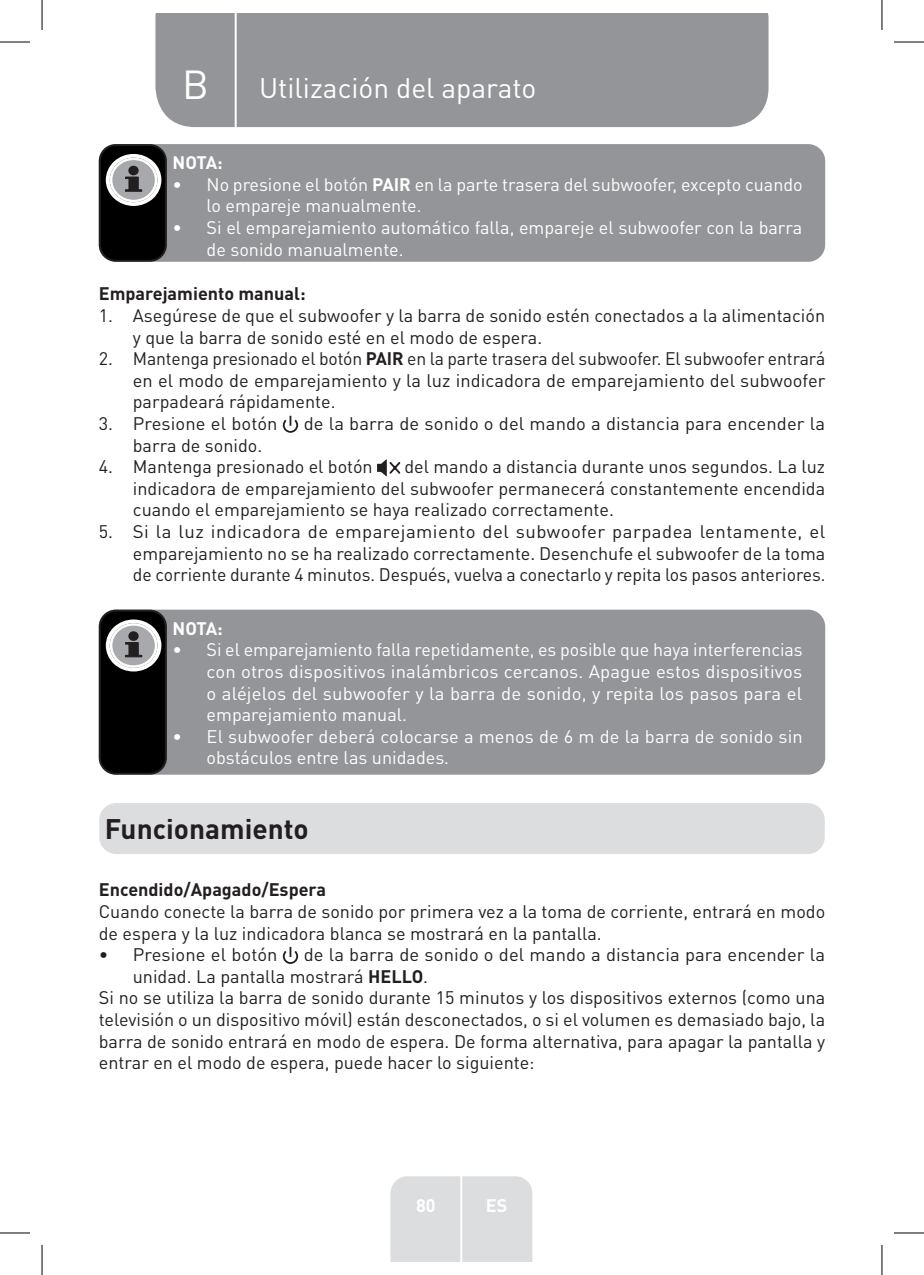
<style>
.page{position:relative;width:924px;height:1275px;background:#fff}
.page>*{position:absolute;margin:0;border:0;box-sizing:border-box;transform-origin:0 0}
.t1{font:40px "DIN Pro";color:#fff}
.TitreGauche__gabarit{font:28px "DIN Pro";color:#fff}
.Headline-01{font:700 28px "DIN Pro";color:#231f20}
.Body{font:18px/21.6px "DIN Pro";color:#231f20;text-align:justify}
.t2{font:18px/21.6px "DIN Pro";color:#fff}
.Headline-02_SB{font:700 18px "DIN Pro";color:#231f20}
.White_Text{font:700 18px "DIN Pro";letter-spacing:-.01em;color:#fff}
.s1{font-weight:700}
</style>
<div class="page">
<div style="left:155px;top:14px;width:613px;height:113px;background:#939598"></div>
<div style="left:390px;top:1176px;width:142px;height:85px;background:#dcdddf"></div>
<hr style="left:460px;top:1153px;width:2px;height:108px;background:#fff">
<hr style="left:234px;top:14px;width:2px;height:116px;background:#fff">
<div style="left:99px;top:144px;width:725px;height:118px;background:#939598;border-radius:17px"></div>
<div style="left:100px;top:145px;width:66px;height:116px;background:#000;border-radius:16px"></div>
<div style="left:99px;top:144px;width:68px;height:118px;border:2px solid #231f20;border-radius:16px"></div>
<svg style="left:106px;top:154px;width:55px;height:52px"></svg>
<div style="left:128px;top:166px;width:11px;height:9px;background:#231f20;border-radius:50%"></div>
<svg style="left:283px;top:416px;width:15px;height:17px"></svg>
<svg style="left:377px;top:459px;width:23px;height:17px"></svg>
<div style="left:99px;top:609px;width:725px;height:165px;background:#939598;border-radius:17px"></div>
<div style="left:100px;top:610px;width:66px;height:163px;background:#000;border-radius:16px"></div>
<div style="left:99px;top:609px;width:68px;height:165px;border:2px solid #231f20;border-radius:16px"></div>
<svg style="left:106px;top:619px;width:55px;height:52px"></svg>
<div style="left:128px;top:631px;width:11px;height:10px;background:#231f20;border-radius:50%"></div>
<div style="left:99px;top:803px;width:725px;height:51px;background:#dcdddf;border-radius:17px"></div>
<svg style="left:283px;top:947px;width:15px;height:17px"></svg>
<hr style="left:0;top:42px;width:30px;height:1px;background:#000">
<hr style="left:893px;top:42px;width:30px;height:1px;background:#000">
<hr style="left:0;top:1232px;width:30px;height:1px;background:#000">
<hr style="left:893px;top:1232px;width:30px;height:1px;background:#000">
<hr style="left:42px;top:0;width:1px;height:30px;background:#000">
<hr style="left:42px;top:1245px;width:1px;height:30px;background:#000">
<hr style="left:881px;top:0;width:1px;height:30px;background:#000">
<hr style="left:881px;top:1245px;width:1px;height:30px;background:#000">
<p class="t1" style="left:182px;top:57px;width:28px">B</p>
<p class="TitreGauche__gabarit" style="left:259px;top:69px;width:279px">Utilización del aparato</p>
<p class="White_Text" style="left:172px;top:150px;width:52px">NOTA:</p>
<p class="t2" style="left:206px;top:173px;width:597px;text-indent:-34px">• No presione el botón <span class="s1">PAIR</span> en la parte trasera del subwoofer, excepto cuando lo empareje manualmente.</p>
<p class="t2" style="left:206px;top:216px;width:597px;text-indent:-34px">• Si el emparejamiento automático falla, empareje el subwoofer con la barra de sonido manualmente.</p>
<p class="Headline-02_SB" style="left:99px;top:282px;width:208px">Emparejamiento manual:</p>
<p class="Body" style="left:133px;top:304px;width:693px;text-indent:-34px">1. Asegúrese de que el subwoofer y la barra de sonido estén conectados a la alimentación y que la barra de sonido esté en el modo de espera.</p>
<p class="Body" style="left:133px;top:347px;width:693px;text-indent:-34px">2. Mantenga presionado el botón <span class="s1">PAIR</span> en la parte trasera del subwoofer. El subwoofer entrará en el modo de emparejamiento y la luz indicadora de emparejamiento del subwoofer parpadeará rápidamente.</p>
<p class="Body" style="left:99px;top:412px;width:180px">3. Presione el botón</p>
<p class="Body" style="left:303px;top:412px;width:522px">de la barra de sonido o del mando a distancia para encender la</p>
<p class="Body" style="left:133px;top:433px;width:131px">barra de sonido.</p>
<p class="Body" style="left:99px;top:455px;width:275px">4. Mantenga presionado el botón</p>
<p class="Body" style="left:133px;top:455px;width:693px;text-indent:271px">del mando a distancia durante unos segundos. La luz indicadora de emparejamiento del subwoofer permanecerá constantemente encendida cuando el emparejamiento se haya realizado correctamente.</p>
<p class="Body" style="left:133px;top:520px;width:694px;text-indent:-34px">5. Si la luz indicadora de emparejamiento del subwoofer parpadea lentamente, el emparejamiento no se ha realizado correctamente. Desenchufe el subwoofer de la toma de corriente durante 4 minutos. Después, vuelva a conectarlo y repita los pasos anteriores.</p>
<p class="White_Text" style="left:172px;top:616px;width:52px">NOTA:</p>
<p class="t2" style="left:206px;top:638px;width:597px;text-align:justify;text-indent:-34px">• Si el emparejamiento falla repetidamente, es posible que haya interferencias con otros dispositivos inalámbricos cercanos. Apague estos dispositivos o aléjelos del subwoofer y la barra de sonido, y repita los pasos para el emparejamiento manual.</p>
<p class="t2" style="left:206px;top:724px;width:597px;text-indent:-34px">• El subwoofer deberá colocarse a menos de 6 m de la barra de sonido sin obstáculos entre las unidades.</p>
<p class="Headline-01" style="left:105px;top:810px;width:205px">Funcionamiento</p>
<p class="Headline-02_SB" style="left:99px;top:877px;width:229px">Encendido/Apagado/Espera</p>
<p class="Body" style="left:99px;top:900px;width:727px">Cuando conecte la barra de sonido por primera vez a la toma de corriente, entrará en modo de espera y la luz indicadora blanca se mostrará en la pantalla.</p>
<p class="Body" style="left:99px;top:943px;width:180px">• Presione el botón</p>
<p class="Body" style="left:133px;top:943px;width:693px;text-indent:171px">de la barra de sonido o del mando a distancia para encender la unidad. La pantalla mostrará <span class="s1">HELLO</span>.</p>
<p class="Body" style="left:99px;top:986px;width:727px">Si no se utiliza la barra de sonido durante 15 minutos y los dispositivos externos (como una televisión o un dispositivo móvil) están desconectados, o si el volumen es demasiado bajo, la barra de sonido entrará en modo de espera. De forma alternativa, para apagar la pantalla y entrar en el modo de espera, puede hacer lo siguiente:</p>
<p class="White_Text" style="left:416px;top:1192px;width:21px">80</p>
<p class="White_Text" style="left:485px;top:1192px;width:23px">ES</p>
</div>
